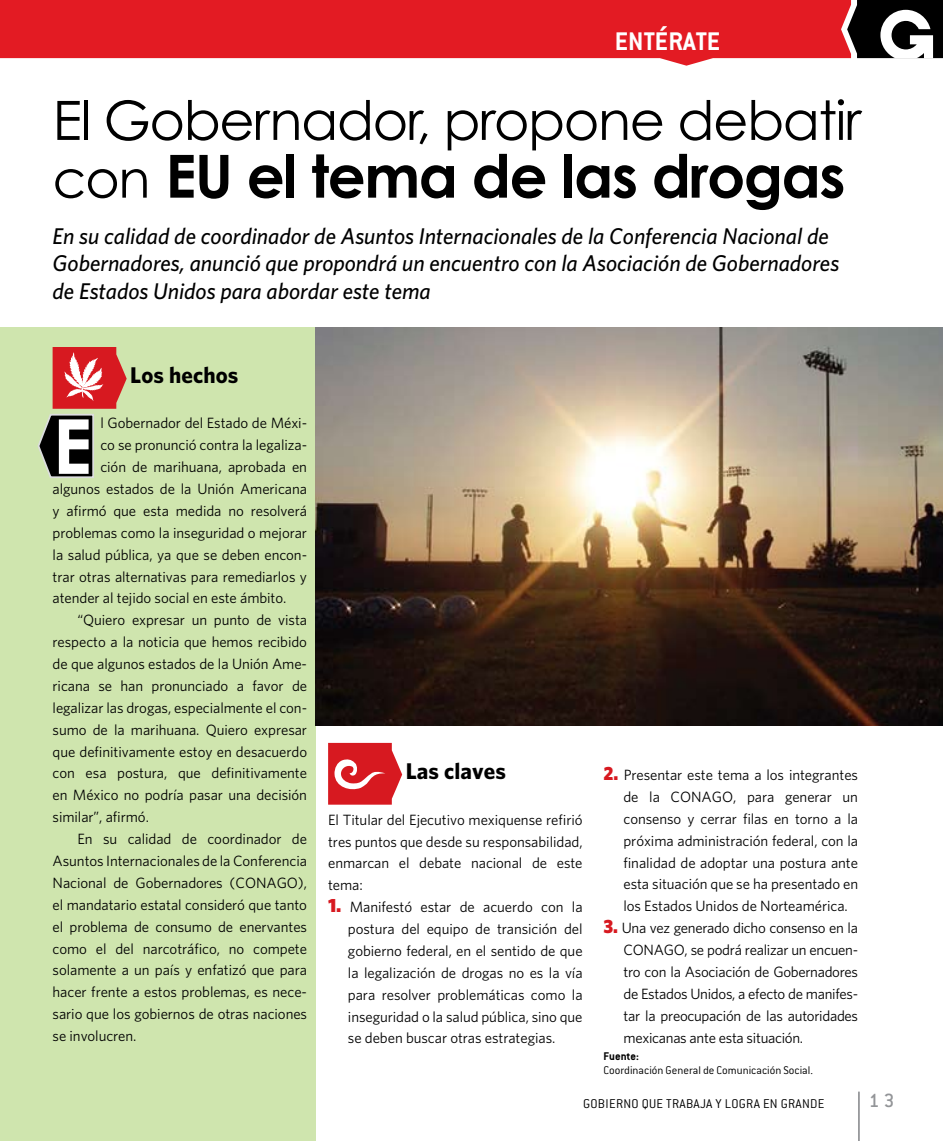
<style>
.page{position:relative;width:943px;height:1141px;background:#fff}
.page>*{position:absolute;margin:0;border:0;box-sizing:border-box;transform-origin:0 0}
.t1{font:700 75.77px "Century Gothic";color:#fff}
.t2{font:700 59.5px "Century Gothic";letter-spacing:-.025em;color:#000}
.t3{font:54.25px "Century Gothic";letter-spacing:-.025em;color:#000}
.t4{font:700 28px "Conduit ITC";color:#fff}
.t5{font:italic 500 22.75px/27.3px "Whitney HTF";color:#000}
.t6{font:700 22.75px "Whitney HTF";letter-spacing:.005em;color:#000}
.t7{font:500 21px "Conduit ITC";color:#939598}
.t8{font:14.88px/21.9px "Whitney HTF";letter-spacing:-.005em;color:#000;text-align:justify}
.t9{font:300 14px "Conduit ITC";letter-spacing:.02em;color:#000}
.t10{font:300 12.25px "Conduit ITC";color:#000}
.t11{font:700 12.25px "Conduit ITC";color:#000}
.s1{font-weight:400;font-size:52.5px}
.s2{font-weight:900;font-size:19.25px;color:#d71920}
</style>
<div class="page">
<div style="left:0;top:327px;width:316px;height:814px;background:#cfe5ae"></div>
<img style="left:316px;top:327px;width:627px;height:398px">
<svg style="left:328px;top:743px;width:74px;height:62px"></svg>
<svg style="left:37px;top:347px;width:90px;height:131px"></svg>
<hr style="left:858px;top:1092px;width:1px;height:49px;background:#939598">
<svg style="left:0;top:0;width:851px;height:66px;background:#e6353c"></svg>
<svg style="left:847px;top:0;width:96px;height:58px"></svg>
<h3 class="t4" style="left:615px;top:24px;width:107px">ENTÉRATE</h3>
<h3 class="t3" style="left:53px;top:87px;width:810px">El Gobernador, propone debatir</h3>
<h2 class="t2" style="left:53px;top:139px;width:794px"><span class="s1">con</span> EU el tema de las drogas</h2>
<h3 class="t5" style="left:53px;top:222px;width:788px">En su calidad de coordinador de Asuntos Internacionales de la Conferencia Nacional de<br>Gobernadores, anunció que propondrá un encuentro con la Asociación de Gobernadores de Estados Unidos para abordar este tema</h3>
<h3 class="t6" style="left:130px;top:361px;width:110px">Los hechos</h3>
<h1 class="t1" style="left:53px;top:399px;width:41px">E</h1>
<p class="t8" style="left:100px;top:412px;width:208px">l Gobernador del Estado de Méxi-</p>
<p class="t8" style="left:100px;top:434px;width:208px">co se pronunció contra la legaliza-</p>
<p class="t8" style="left:100px;top:456px;width:208px">ción de marihuana, aprobada en</p>
<p class="t8" style="left:53px;top:478px;width:256px">algunos estados de la Unión Americana</p>
<p class="t8" style="left:53px;top:499px;width:256px">y afirmó que esta medida no resolverá</p>
<p class="t8" style="left:53px;top:521px;width:256px">problemas como la inseguridad o mejorar</p>
<p class="t8" style="left:53px;top:543px;width:256px">la salud pública, ya que se deben encon-</p>
<p class="t8" style="left:53px;top:565px;width:256px">trar otras alternativas para remediarlos y</p>
<p class="t8" style="left:53px;top:587px;width:235px">atender al tejido social en este ámbito.</p>
<p class="t8" style="left:77px;top:609px;width:231px">“Quiero expresar un punto de vista</p>
<p class="t8" style="left:53px;top:631px;width:256px">respecto a la noticia que hemos recibido</p>
<p class="t8" style="left:53px;top:653px;width:256px">de que algunos estados de la Unión Ame-</p>
<p class="t8" style="left:53px;top:674px;width:256px">ricana se han pronunciado a favor de</p>
<p class="t8" style="left:53px;top:696px;width:256px">legalizar las drogas, especialmente el con-</p>
<p class="t8" style="left:53px;top:718px;width:256px">sumo de la marihuana. Quiero expresar</p>
<p class="t8" style="left:53px;top:740px;width:256px">que definitivamente estoy en desacuerdo</p>
<p class="t8" style="left:53px;top:762px;width:256px">con esa postura, que definitivamente</p>
<p class="t8" style="left:53px;top:784px;width:256px">en México no podría pasar una decisión</p>
<p class="t8" style="left:53px;top:806px;width:98px">similar”, afirmó.</p>
<p class="t8" style="left:77px;top:828px;width:231px">En su calidad de coordinador de</p>
<p class="t8" style="left:53px;top:850px;width:256px">Asuntos Internacionales de la Conferencia</p>
<p class="t8" style="left:53px;top:871px;width:256px">Nacional de Gobernadores (CONAGO),</p>
<p class="t8" style="left:53px;top:893px;width:256px">el mandatario estatal consideró que tanto</p>
<p class="t8" style="left:53px;top:915px;width:256px">el problema de consumo de enervantes</p>
<p class="t8" style="left:53px;top:937px;width:256px">como el del narcotráfico, no compete</p>
<p class="t8" style="left:53px;top:959px;width:256px">solamente a un país y enfatizó que para</p>
<p class="t8" style="left:53px;top:981px;width:256px">hacer frente a estos problemas, es nece-</p>
<p class="t8" style="left:53px;top:1003px;width:256px">sario que los gobiernos de otras naciones</p>
<p class="t8" style="left:53px;top:1025px;width:85px">se involucren.</p>
<h3 class="t6" style="left:406px;top:757px;width:102px">Las claves</h3>
<p class="t8" style="left:328px;top:808px;width:256px">El Titular del Ejecutivo mexiquense refirió tres puntos que desde su responsabilidad, enmarcan el debate nacional de este tema:</p>
<p class="t8" style="left:348px;top:896px;width:236px;text-indent:-20px"><span class="s2">1.</span> Manifestó estar de acuerdo con la postura del equipo de transición del gobierno federal, en el sentido de que la legalización de drogas no es la vía para resolver problemáticas como la inseguridad o la salud pública, sino que se deben buscar otras estrategias.</p>
<p class="t8" style="left:623px;top:764px;width:236px;text-indent:-20px"><span class="s2">2.</span> Presentar este tema a los integrantes de la CONAGO, para generar un consenso y cerrar filas en torno a la próxima administración federal, con la finalidad de adoptar una postura ante esta situación que se ha presentado en los Estados Unidos de Norteamérica.</p>
<p class="t8" style="left:623px;top:917px;width:236px;text-indent:-20px"><span class="s2">3.</span> Una vez generado dicho consenso en la CONAGO, se podrá realizar un encuen&shy;tro con la Asociación de Gobernadores de Estados Unidos, a efecto de manifes&shy;tar la preocupación de las autoridades mexicanas ante esta situación.</p>
<p class="t11" style="left:603px;top:1049px;width:37px">Fuente:</p>
<p class="t10" style="left:603px;top:1063px;width:211px">Coordinación General de Comunicación Social.</p>
<p class="t9" style="left:583px;top:1096px;width:243px">GOBIERNO QUE TRABAJA Y LOGRA EN GRANDE</p>
<h3 class="t7" style="left:868px;top:1089px;width:27px">13</h3>
</div>
